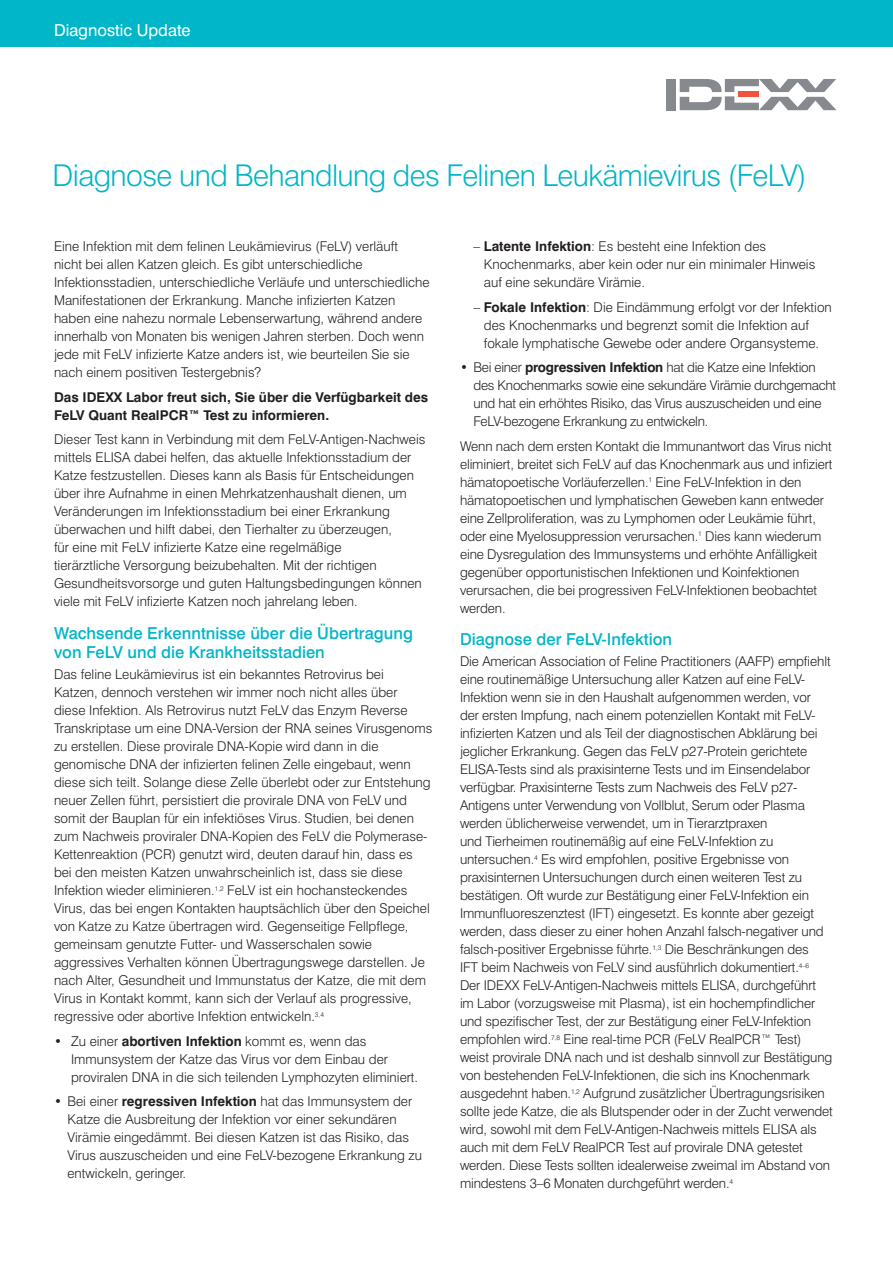
<style>
.page{position:relative;width:893px;height:1263px;background:#fff}
.page>*{position:absolute;margin:0;border:0;box-sizing:border-box;transform-origin:0 0}
.Headline{font:300 30px "Swiss 721 BT";letter-spacing:-.02em;color:#00b6c8}
.Paragraph_headings{font:500 16.5px/19.5px "Swiss 721 BT";color:#00b6c8}
.t1{font:16.5px "Swiss 721 BT";color:#fff}
.Body{font:300 13.5px/18px "Swiss 721 BT";color:#231f20}
.Body-2{font:300 13.5px/18px "Swiss 721 BT";letter-spacing:-.02em;color:#231f20}
.Body-3{font:700 13.5px/18px "Swiss 721 BT";color:#231f20}
.s1{font-weight:700}
</style>
<div class="page">
<div style="left:666px;top:79px;width:10px;height:31px;background:#868a8e"></div>
<svg style="left:680px;top:79px;width:156px;height:31px"></svg>
<div style="left:0;top:0;width:893px;height:47px;background:#00b6c8"></div>
<p class="t1" style="left:54px;top:20px;width:138px">Diagnostic Update</p>
<p class="Headline" style="left:52px;top:157px;width:756px">Diagnose und Behandlung des Felinen Leukämievirus (FeLV)</p>
<p class="Body" style="left:54px;top:237px;width:377px">Eine Infektion mit dem felinen Leukämievirus (FeLV) verläuft<br>nicht bei allen Katzen gleich. Es gibt unterschiedliche Infektionsstadien, unterschiedliche Verläufe und unterschiedliche Manifestationen der Erkrankung. Manche infizierten Katzen haben eine nahezu normale Lebenserwartung, während andere innerhalb von Monaten bis wenigen Jahren sterben. Doch wenn jede mit FeLV infizierte Katze anders ist, wie beurteilen Sie sie nach einem positiven Testergebnis?</p>
<p class="Body-3" style="left:54px;top:388px;width:376px">Das IDEXX Labor freut sich, Sie über die Verfügbarkeit des<br>FeLV Quant RealPCR™ Test zu informieren.</p>
<p class="Body" style="left:54px;top:430px;width:373px">Dieser Test kann in Verbindung mit dem FeLV-Antigen-Nachweis mittels ELISA dabei helfen, das aktuelle Infektionsstadium der Katze festzustellen. Dieses kann als Basis für Entscheidungen über ihre Aufnahme in einen Mehrkatzenhaushalt dienen, um Veränderungen im Infektionsstadium bei einer Erkrankung überwachen und hilft dabei, den Tierhalter zu überzeugen,<br>für eine mit FeLV infizierte Katze eine regelmäßige<br>tierärztliche Versorgung beizubehalten. Mit der richtigen Gesundheitsvorsorge und guten Haltungsbedingungen können viele mit FeLV infizierte Katzen noch jahrelang leben.</p>
<p class="Paragraph_headings" style="left:54px;top:623px;width:360px">Wachsende Erkenntnisse über die Übertragung von FeLV und die Krankheitsstadien</p>
<p class="Body" style="left:54px;top:665px;width:380px">Das feline Leukämievirus ist ein bekanntes Retrovirus bei<br>Katzen, dennoch verstehen wir immer noch nicht alles über diese Infektion. Als Retrovirus nutzt FeLV das Enzym Reverse Transkriptase um eine DNA-Version der RNA seines Virusgenoms zu erstellen. Diese provirale DNA-Kopie wird dann in die genomische DNA der infizierten felinen Zelle eingebaut, wenn diese sich teilt. Solange diese Zelle überlebt oder zur Entstehung neuer Zellen führt, persistiert die provirale DNA von FeLV und somit der Bauplan für ein infektiöses Virus. Studien, bei denen zum Nachweis proviraler DNA-Kopien des FeLV die Polymerase-Kettenreaktion (PCR) genutzt wird, deuten darauf hin, dass es bei den meisten Katzen unwahrscheinlich ist, dass sie diese Infektion wieder eliminieren.<sup>1,2</sup> FeLV ist ein hochansteckendes Virus, das bei engen Kontakten hauptsächlich über den Speichel von Katze zu Katze übertragen wird. Gegenseitige Fellpflege, gemeinsam genutzte Futter- und Wasserschalen sowie aggressives Verhalten können Übertragungswege darstellen. Je nach Alter, Gesundheit und Immunstatus der Katze, die mit dem Virus in Kontakt kommt, kann sich der Verlauf als progressive, regressive oder abortive Infektion entwickeln.<sup>3,4</sup></p>
<p class="Body" style="left:71px;top:1032px;width:349px;text-indent:-17px">• Zu einer <span class="s1">abortiven Infektion</span> kommt es, wenn das<br>Immunsystem der Katze das Virus vor dem Einbau der proviralen DNA in die sich teilenden Lymphozyten eliminiert.</p>
<p class="Body" style="left:68px;top:1092px;width:356px;text-indent:-14px">• Bei einer <span class="s1">regressiven Infektion</span> hat das Immunsystem der Katze die Ausbreitung der Infektion vor einer sekundären Virämie eingedämmt. Bei diesen Katzen ist das Risiko, das Virus auszuscheiden und eine FeLV-bezogene Erkrankung zu entwickeln, geringer.</p>
<p class="Body" style="left:484px;top:237px;width:333px;text-indent:-10px">– <span class="s1">Latente Infektion</span>: Es besteht eine Infektion des<br>Knochenmarks, aber kein oder nur ein minimaler Hinweis auf eine sekundäre Virämie.</p>
<p class="Body" style="left:484px;top:298px;width:350px;text-indent:-10px">– <span class="s1">Fokale Infektion</span>: Die Eindämmung erfolgt vor der Infektion des Knochenmarks und begrenzt somit die Infektion auf fokale lymphatische Gewebe oder andere Organsysteme.</p>
<p class="Body-2" style="left:473px;top:358px;width:364px;text-indent:-14px">• Bei einer <span class="s1">progressiven Infektion</span> hat die Katze eine Infektion des Knochenmarks sowie eine sekundäre Virämie durchgemacht und hat ein erhöhtes Risiko, das Virus auszuscheiden und eine FeLV-bezogene Erkrankung zu entwickeln.</p>
<p class="Body" style="left:460px;top:437px;width:374px">Wenn nach dem ersten Kontakt die Immunantwort das Virus nicht eliminiert, breitet sich FeLV auf das Knochenmark aus und infiziert hämatopoetische Vorläuferzellen.<sup>1</sup> Eine FeLV-Infektion in den hämatopoetischen und lymphatischen Geweben kann entweder eine Zellproliferation, was zu Lymphomen oder Leukämie führt, oder eine Myelosuppression verursachen.<sup>1</sup> Dies kann wiederum eine Dysregulation des Immunsystems und erhöhte Anfälligkeit gegenüber opportunistischen Infektionen und Koinfektionen verursachen, die bei progressiven FeLV-Infektionen beobachtet werden.</p>
<p class="Paragraph_headings" style="left:460px;top:629px;width:214px">Diagnose der FeLV-Infektion</p>
<p class="Body" style="left:460px;top:652px;width:374px">Die American Association of Feline Practitioners (AAFP) empfiehlt eine routinemäßige Untersuchung aller Katzen auf eine FeLV-Infektion wenn sie in den Haushalt aufgenommen werden, vor der ersten Impfung, nach einem potenziellen Kontakt mit FeLV&shy;infizierten Katzen und als Teil der diagnostischen Abklärung bei jeglicher Erkrankung. Gegen das FeLV p27-Protein gerichtete ELISA-Tests sind als praxisinterne Tests und im Einsendelabor verfügbar. Praxisinterne Tests zum Nachweis des FeLV p27- Antigens unter Verwendung von Vollblut, Serum oder Plasma werden üblicherweise verwendet, um in Tierarztpraxen<br>und Tierheimen routinemäßig auf eine FeLV-Infektion zu untersuchen.<sup>4</sup> Es wird empfohlen, positive Ergebnisse von praxisinternen Untersuchungen durch einen weiteren Test zu bestätigen. Oft wurde zur Bestätigung einer FeLV-Infektion ein Immunfluoreszenztest (IFT) eingesetzt. Es konnte aber gezeigt werden, dass dieser zu einer hohen Anzahl falsch-negativer und falsch-positiver Ergebnisse führte.<sup>1,3</sup> Die Beschränkungen des<br>IFT beim Nachweis von FeLV sind ausführlich dokumentiert.<sup>4–6<br></sup>Der IDEXX FeLV-Antigen-Nachweis mittels ELISA, durchgeführt im Labor (vorzugsweise mit Plasma), ist ein hochempfindlicher und spezifischer Test, der zur Bestätigung einer FeLV-Infektion empfohlen wird.<sup>7,8</sup> Eine real-time PCR (FeLV RealPCR™ Test) weist provirale DNA nach und ist deshalb sinnvoll zur Bestätigung von bestehenden FeLV-Infektionen, die sich ins Knochenmark ausgedehnt haben.<sup>1,2</sup> Aufgrund zusätzlicher Übertragungsrisiken sollte jede Katze, die als Blutspender oder in der Zucht verwendet wird, sowohl mit dem FeLV-Antigen-Nachweis mittels ELISA als auch mit dem FeLV RealPCR Test auf provirale DNA getestet werden. Diese Tests sollten idealerweise zweimal im Abstand von mindestens 3–6 Monaten durchgeführt werden.<sup>4</sup></p>
</div>
